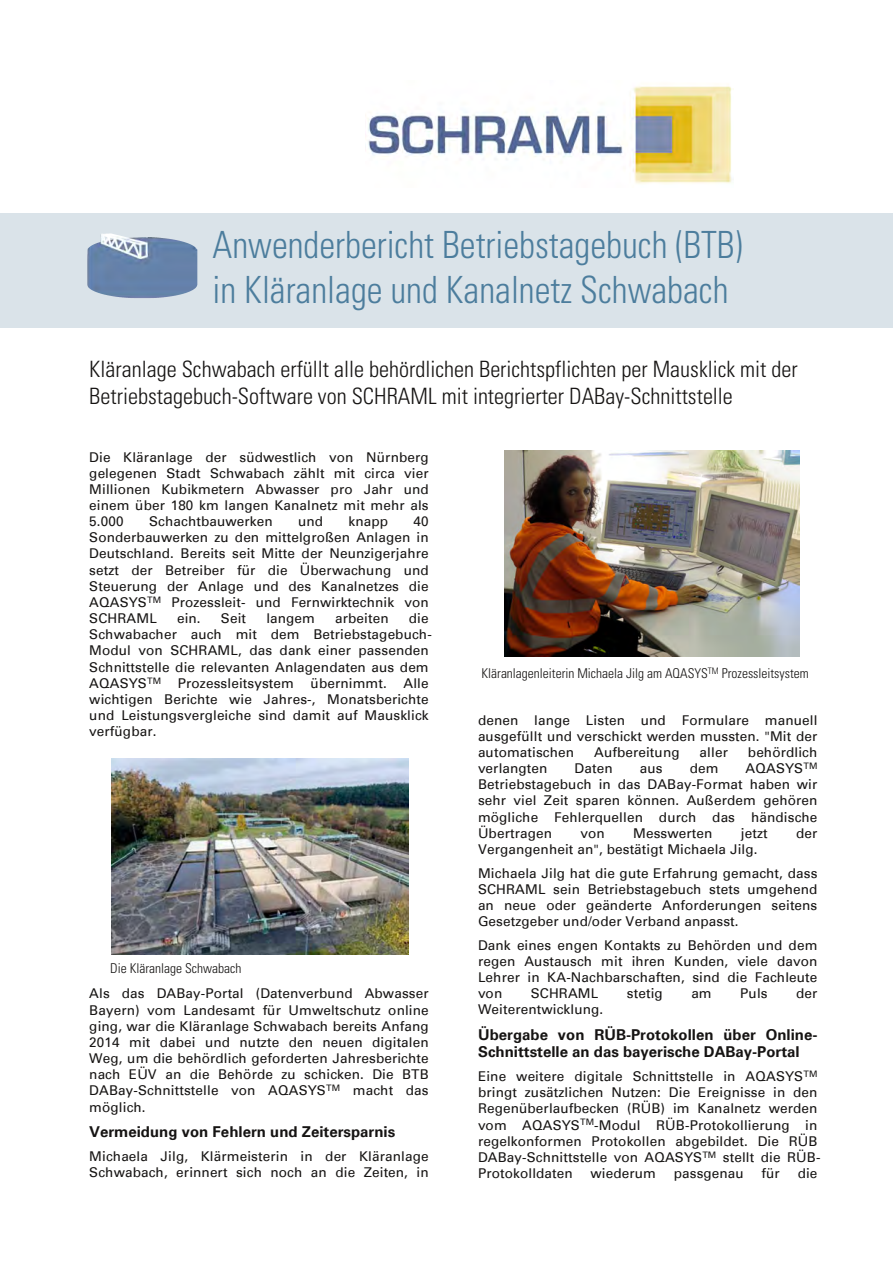
<style>
.page{position:relative;width:893px;height:1263px;background:#fff}
.page>*{position:absolute;margin:0;border:0;box-sizing:border-box;transform-origin:0 0}
.t1{font:300 condensed 37.5px/45px "Univers LT Std";color:#4c7d9d;scale:.95 1}
.t2{font:300 condensed 22.5px/27px "Univers LT Std";color:#161413}
.t3{font:700 15px/17.9px "Univers 55";color:#161413}
.t4{font:13.5px/16.2px "Univers 55";letter-spacing:.01em;color:#161413;text-align:justify}
.t5{font:300 condensed 13.5px "Univers LT Std";color:#161413}
</style>
<div class="page">
<img style="left:367px;top:86px;width:365px;height:98px">
<div style="left:0;top:213px;width:893px;height:114px;background:#dae3e9"></div>
<img style="left:87px;top:233px;width:110px;height:65px">
<img style="left:111px;top:758px;width:297px;height:196px">
<img style="left:505px;top:451px;width:294px;height:205px">
<h1 class="t1" style="left:213px;top:222px;width:559px">Anwenderbericht Betriebstagebuch (BTB) in Kläranlage und Kanalnetz Schwabach</h1>
<h2 class="t2" style="left:89px;top:356px;width:710px">Kläranlage Schwabach erfüllt alle behördlichen Berichtspflichten per Mausklick mit der<br>Betriebstagebuch-Software von SCHRAML mit integrierter DABay-Schnittstelle</h2>
<p class="t4" style="left:89px;top:449px;width:341px">Die Kläranlage der südwestlich von Nürnberg gelegenen Stadt Schwabach zählt mit circa vier Millionen Kubikmetern Abwasser pro Jahr und einem über 180 km langen Kanalnetz mit mehr als 5.000</p>
<p class="t4" style="left:149px;top:513px;width:125px">Schachtbauwerken</p>
<p class="t4" style="left:298px;top:513px;width:27px">und</p>
<p class="t4" style="left:349px;top:513px;width:41px">knapp</p>
<p class="t4" style="left:89px;top:513px;width:341px;text-indent:324px">40<br>Sonderbauwerken zu den mittelgroßen Anlagen in Deutschland. Bereits seit Mitte der Neunzigerjahre setzt der Betreiber für die Überwachung und Steuerung der Anlage und des Kanalnetzes die AQASYS<sup>TM</sup> Prozessleit- und Fernwirktechnik von SCHRAML</p>
<p class="t4" style="left:177px;top:610px;width:25px">ein.</p>
<p class="t4" style="left:221px;top:610px;width:27px">Seit</p>
<p class="t4" style="left:266px;top:610px;width:50px">langem</p>
<p class="t4" style="left:335px;top:610px;width:55px">arbeiten</p>
<p class="t4" style="left:89px;top:610px;width:344px;text-align:left;text-indent:320px">die Schwabacher auch mit dem Betriebstagebuch-Modul von SCHRAML, das dank einer passenden Schnittstelle die relevanten Anlagendaten aus dem AQASYS<sup>TM</sup> Prozessleitsystem übernimmt. Alle wichtigen Berichte wie Jahres-, Monatsberichte und Leistungsvergleiche sind damit auf Mausklick verfügbar.</p>
<p class="t5" style="left:110px;top:960px;width:133px">Die Kläranlage Schwabach</p>
<p class="t4" style="left:89px;top:986px;width:341px">Als das DABay-Portal (Datenverbund Abwasser Bayern) vom Landesamt für Umweltschutz online ging, war die Kläranlage Schwabach bereits Anfang 2014 mit dabei und nutzte den neuen digitalen Weg, um die behördlich geforderten Jahresberichte nach EÜV an die Behörde zu schicken. Die BTB DABay-Schnittstelle von AQASYS<sup>TM</sup> macht das möglich.</p>
<p class="t3" style="left:89px;top:1123px;width:307px">Vermeidung von Fehlern und Zeitersparnis</p>
<p class="t4" style="left:89px;top:1148px;width:341px">Michaela Jilg, Klärmeisterin in der Kläranlage<br>Schwabach, erinnert sich noch an die Zeiten, in</p>
<p class="t5" style="left:481px;top:665px;width:329px">Kläranlagenleiterin Michaela Jilg am AQASYS<sup>TM</sup> Prozessleitsystem</p>
<p class="t4" style="left:478px;top:712px;width:341px">denen lange Listen und Formulare manuell ausgefüllt und verschickt werden mussten. "Mit der automatischen</p>
<p class="t4" style="left:594px;top:744px;width:87px">Aufbereitung</p>
<p class="t4" style="left:700px;top:744px;width:30px">aller</p>
<p class="t4" style="left:748px;top:744px;width:71px">behördlich</p>
<p class="t4" style="left:478px;top:760px;width:341px;text-indent:268px">AQASYS<sup>TM </sup>Betriebstagebuch in das DABay-Format haben wir sehr viel Zeit sparen können. Außerdem gehören mögliche Fehlerquellen durch das händische Übertragen</p>
<p class="t4" style="left:478px;top:760px;width:71px">verlangten</p>
<p class="t4" style="left:575px;top:760px;width:40px">Daten</p>
<p class="t4" style="left:640px;top:760px;width:24px">aus</p>
<p class="t4" style="left:690px;top:760px;width:30px">dem</p>
<p class="t4" style="left:580px;top:825px;width:26px">von</p>
<p class="t4" style="left:633px;top:825px;width:81px">Messwerten</p>
<p class="t4" style="left:741px;top:825px;width:28px">jetzt</p>
<p class="t4" style="left:796px;top:825px;width:23px">der</p>
<p class="t4" style="left:478px;top:837px;width:341px;line-height:23.7px">Vergangenheit an", bestätigt Michaela Jilg.<br>Michaela Jilg hat die gute Erfahrung gemacht, dass</p>
<p class="t4" style="left:478px;top:881px;width:341px">SCHRAML sein Betriebstagebuch stets umgehend an neue oder geänderte Anforderungen seitens Gesetzgeber und/oder Verband anpasst.</p>
<p class="t4" style="left:478px;top:937px;width:341px">Dank eines engen Kontakts zu Behörden und dem regen Austausch mit ihren Kunden, viele davon Lehrer in KA-Nachbarschaften, sind die Fachleute von</p>
<p class="t4" style="left:531px;top:985px;width:69px">SCHRAML</p>
<p class="t4" style="left:627px;top:985px;width:37px">stetig</p>
<p class="t4" style="left:691px;top:985px;width:22px">am</p>
<p class="t4" style="left:740px;top:985px;width:29px">Puls</p>
<p class="t4" style="left:796px;top:985px;width:23px">der</p>
<p class="t4" style="left:478px;top:1001px;width:127px">Weiterentwicklung.</p>
<p class="t3" style="left:478px;top:1025px;width:341px">Übergabe von RÜB-Protokollen über Online-<br>Schnittstelle an das bayerische DABay-Portal</p>
<p class="t4" style="left:478px;top:1068px;width:344px;text-align:left">Eine weitere digitale Schnittstelle in AQASYS<sup>TM </sup>bringt zusätzlichen Nutzen: Die Ereignisse in den Regenüberlaufbecken (RÜB) im Kanalnetz werden vom AQASYS<sup>TM</sup>-Modul RÜB-Protokollierung in regelkonformen Protokollen abgebildet. Die RÜB DABay-Schnittstelle von AQASYS<sup>TM</sup> stellt die RÜB-Protokolldaten</p>
<p class="t4" style="left:590px;top:1165px;width:67px">wiederum</p>
<p class="t4" style="left:674px;top:1165px;width:72px">passgenau</p>
<p class="t4" style="left:762px;top:1165px;width:20px">für</p>
<p class="t4" style="left:798px;top:1165px;width:21px">die</p>
</div>
